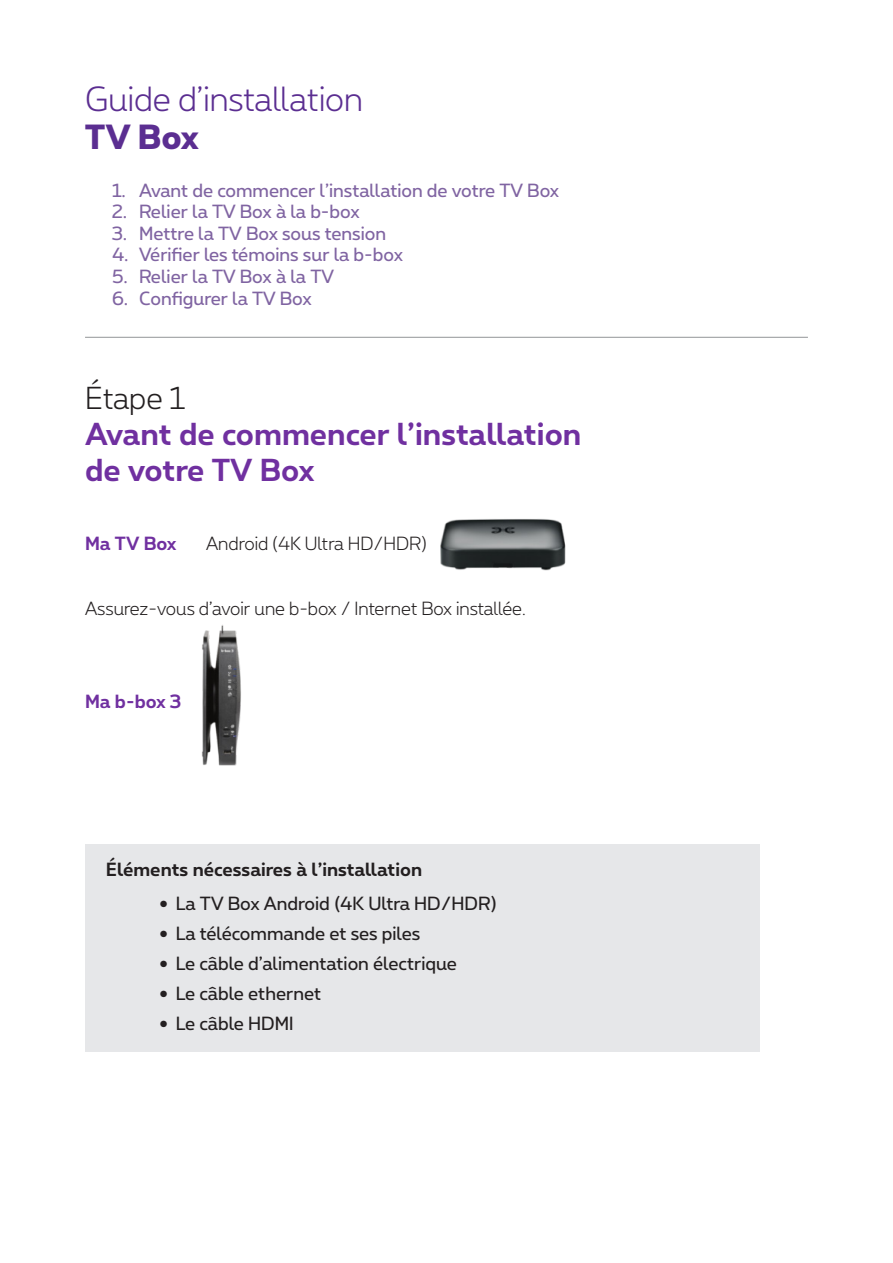
<style>
.page{position:relative;width:893px;height:1263px;background:#fff}
.page>*{position:absolute;margin:0;border:0;box-sizing:border-box;transform-origin:0 0}
.t1{font:300 33px "Proximus";color:#5b2e91}
.t2{font:800 33px "Proximus";color:#5b2e91}
.Heading_1_light{font:700 30px/36px "Proximus";color:#7030a0}
.t3{font:18px "Proximus";color:#8064a2}
.t4{font:18px "Proximus";color:#231f20}
.t5{font:300 18px "Proximus";color:#231f20}
.t6{font:700 18px "Proximus";color:#231f20}
.t7{font:700 18px "Proximus";color:#7030a0}
.s1{font-weight:300;color:#231f20}
</style>
<div class="page">
<img style="left:440px;top:519px;width:126px;height:52px">
<img style="left:201px;top:625px;width:40px;height:141px">
<div style="left:85px;top:844px;width:675px;height:207px;background:#e6e7e9"></div>
<hr style="left:85px;top:337px;width:723px;height:1px;background:#939598">
<p class="t1" style="left:85px;top:77px;width:279px">Guide d’installation</p>
<p class="t2" style="left:85px;top:113px;width:115px">TV Box</p>
<p class="t3" style="left:112px;top:177px;width:449px">1. Avant de commencer l’installation de votre TV Box</p>
<p class="t3" style="left:112px;top:199px;width:249px">2. Relier la TV Box à la b-box</p>
<p class="t3" style="left:112px;top:220px;width:275px">3. Mettre la TV Box sous tension</p>
<p class="t3" style="left:112px;top:242px;width:293px">4. Vérifier les témoins sur la b-box</p>
<p class="t3" style="left:112px;top:264px;width:223px">5. Relier la TV Box à la TV</p>
<p class="t3" style="left:112px;top:285px;width:201px">6. Configurer la TV Box</p>
<p class="Heading_1_light" style="left:85px;top:378px;width:498px"><span class="s1">Étape 1<br></span>Avant de commencer l’installation de votre TV Box</p>
<p class="t7" style="left:85px;top:530px;width:93px">Ma TV Box</p>
<p class="t5" style="left:206px;top:531px;width:223px">Android (4K Ultra HD/HDR)</p>
<p class="t5" style="left:85px;top:596px;width:442px">Assurez-vous d’avoir une b-box / Internet Box installée.</p>
<p class="t7" style="left:85px;top:688px;width:98px">Ma b-box 3</p>
<p class="t6" style="left:106px;top:856px;width:317px">Éléments nécessaires à l’installation</p>
<p class="t4" style="left:160px;top:890px;width:338px">● La TV Box Android (4K Ultra HD/HDR)</p>
<p class="t4" style="left:160px;top:920px;width:261px">● La télécommande et ses piles</p>
<p class="t4" style="left:160px;top:950px;width:298px">● Le câble d’alimentation électrique</p>
<p class="t4" style="left:160px;top:980px;width:162px">● Le câble ethernet</p>
<p class="t4" style="left:160px;top:1010px;width:135px">● Le câble HDMI</p>
</div>
